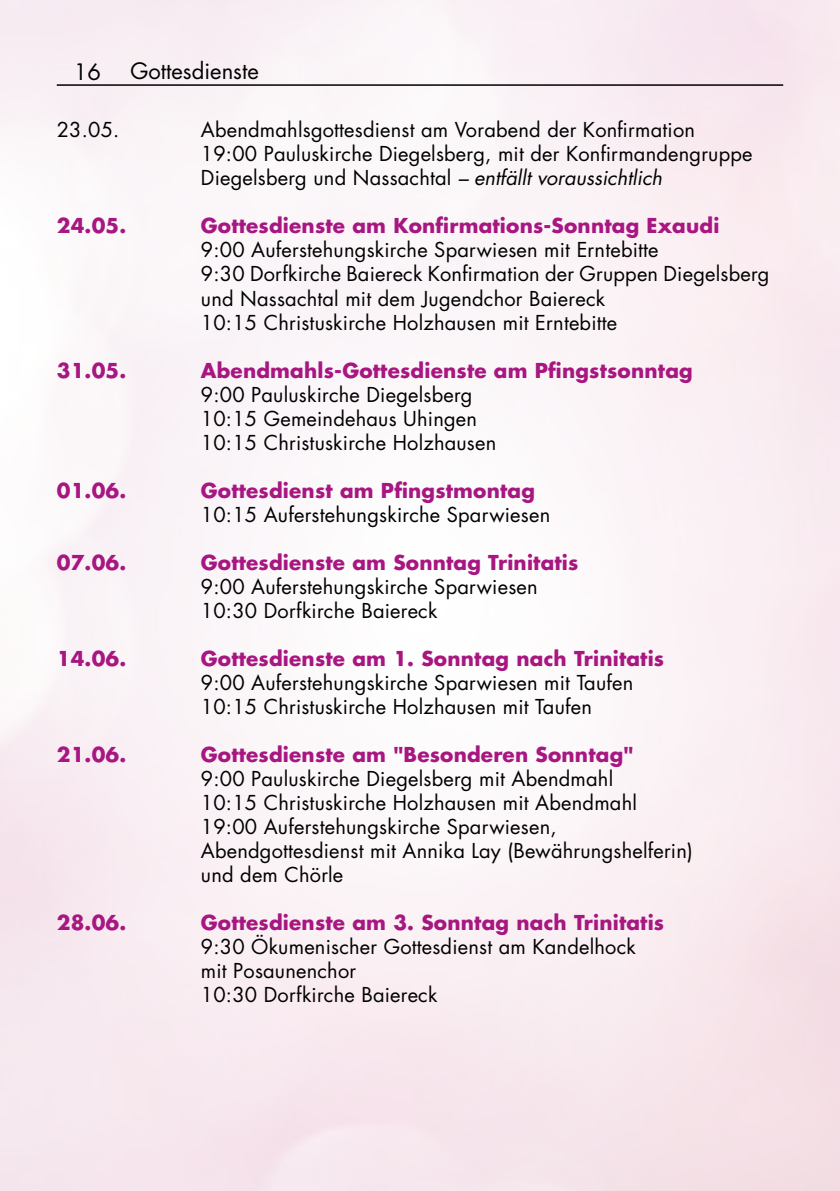
<style>
.page{position:relative;width:840px;height:1191px;background:#fff}
.page>*{position:absolute;margin:0;border:0;box-sizing:border-box;transform-origin:0 0}
.t1{font:22px "Futura Std";color:#000}
.t2{font:20px/24px "Futura Std";letter-spacing:.01em;color:#000}
.t3{font:700 20px "Futura Std";letter-spacing:.01em;color:#a71681}
.s1{font-style:italic}
</style>
<div class="page">
<img style="left:0;top:0;width:839px;height:1191px">
<hr style="left:57px;top:84px;width:725px;height:2px;background:#000">
<p class="t1" style="left:74px;top:58px;width:29px">16</p>
<p class="t1" style="left:130px;top:57px;width:130px">Gottesdienste</p>
<p class="t2" style="left:57px;top:118px;width:64px">23.05.</p>
<p class="t2" style="left:201px;top:118px;width:553px">Abendmahlsgottesdienst am Vorabend der Konfirmation<br>19:00 Pauluskirche Diegelsberg, mit der Konfirmandengruppe<br>Diegelsberg und Nassachtal <span class="s1">– entfällt voraussichtlich</span></p>
<p class="t3" style="left:57px;top:213px;width:71px">24.05.</p>
<p class="t3" style="left:201px;top:213px;width:519px">Gottesdienste am Konfirmations-Sonntag Exaudi</p>
<p class="t2" style="left:201px;top:238px;width:570px">9:00 Auferstehungskirche Sparwiesen mit Erntebitte<br>9:30 Dorfkirche Baiereck Konfirmation der Gruppen Diegelsberg und Nassachtal mit dem Jugendchor Baiereck<br>10:15 Christuskirche Holzhausen mit Erntebitte</p>
<p class="t3" style="left:57px;top:357px;width:71px">31.05.</p>
<p class="t3" style="left:201px;top:357px;width:493px">Abendmahls-Gottesdienste am Pfingstsonntag</p>
<p class="t2" style="left:201px;top:382px;width:297px">9:00 Pauluskirche Diegelsberg<br>10:15 Gemeindehaus Uhingen<br>10:15 Christuskirche Holzhausen</p>
<p class="t3" style="left:57px;top:477px;width:71px">01.06.</p>
<p class="t3" style="left:201px;top:477px;width:335px">Gottesdienst am Pfingstmontag</p>
<p class="t2" style="left:201px;top:502px;width:350px">10:15 Auferstehungskirche Sparwiesen</p>
<p class="t3" style="left:57px;top:549px;width:71px">07.06.</p>
<p class="t3" style="left:201px;top:549px;width:379px">Gottesdienste am Sonntag Trinitatis</p>
<p class="t2" style="left:201px;top:574px;width:338px">9:00 Auferstehungskirche Sparwiesen<br>10:30 Dorfkirche Baiereck</p>
<p class="t3" style="left:57px;top:645px;width:71px">14.06.</p>
<p class="t3" style="left:201px;top:645px;width:464px">Gottesdienste am 1. Sonntag nach Trinitatis</p>
<p class="t2" style="left:201px;top:670px;width:433px">9:00 Auferstehungskirche Sparwiesen mit Taufen<br>10:15 Christuskirche Holzhausen mit Taufen</p>
<p class="t3" style="left:57px;top:741px;width:71px">21.06.</p>
<p class="t3" style="left:201px;top:741px;width:434px">Gottesdienste am "Besonderen Sonntag"</p>
<p class="t2" style="left:201px;top:766px;width:493px">9:00 Pauluskirche Diegelsberg mit Abendmahl<br>10:15 Christuskirche Holzhausen mit Abendmahl 19:00 Auferstehungskirche Sparwiesen, Abendgottesdienst mit Annika Lay (Bewährungshelferin) und dem Chörle</p>
<p class="t3" style="left:57px;top:909px;width:71px">28.06.</p>
<p class="t3" style="left:201px;top:909px;width:464px">Gottesdienste am 3. Sonntag nach Trinitatis</p>
<p class="t2" style="left:201px;top:934px;width:436px">9:30 Ökumenischer Gottesdienst am Kandelhock mit Posaunenchor<br>10:30 Dorfkirche Baiereck</p>
</div>
